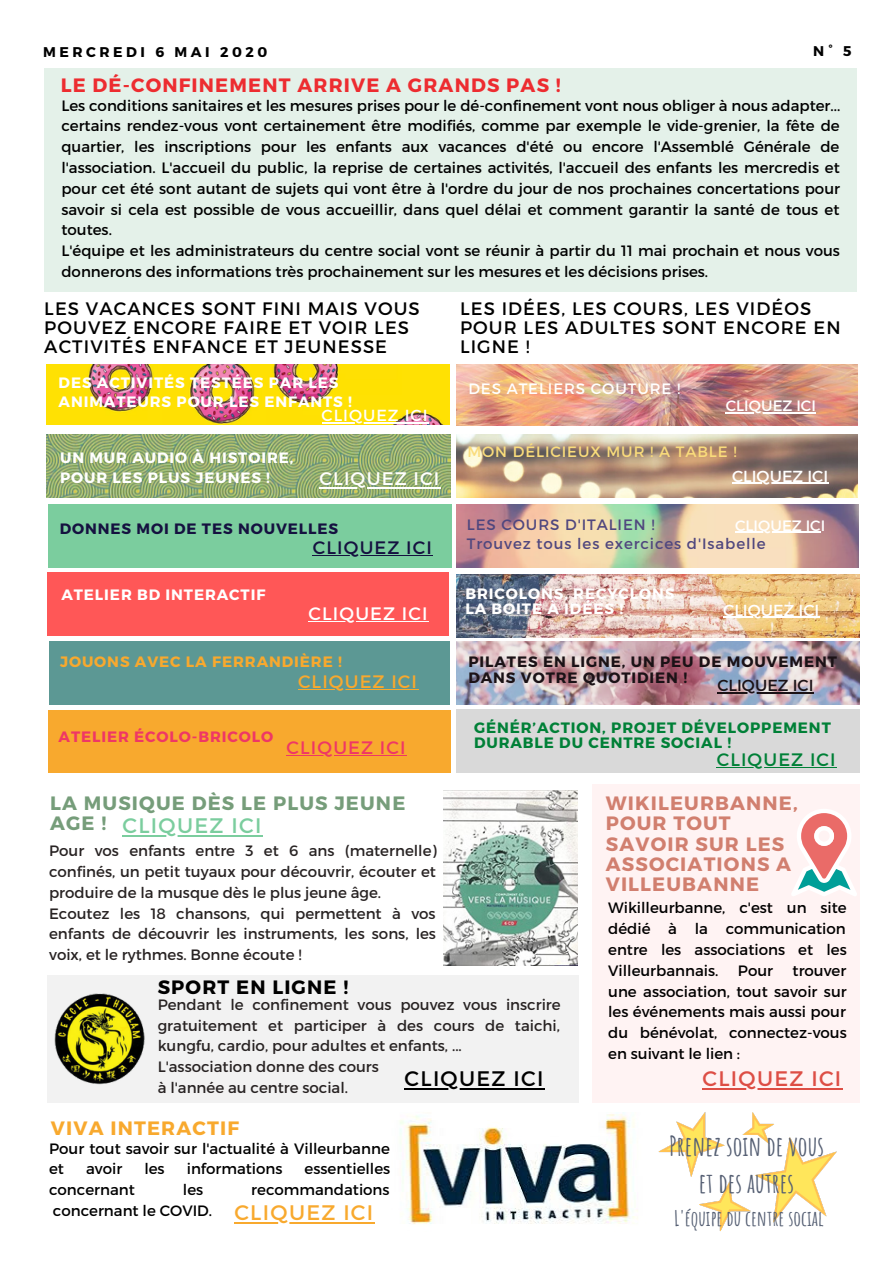
<style>
.page{position:relative;width:894px;height:1264px;background:#fff}
.page>*{position:absolute;margin:0;border:0;box-sizing:border-box;transform-origin:0 0}
.t1{font:700 27px/37.2px "Amatic SC";color:#555f73;text-align:center}
.t2{font:700 21px "Amatic SC";color:#555f73}
.t3{font:21px "Montserrat";letter-spacing:.06em;color:#7bcd9e}
.t4{font:21px "Montserrat";letter-spacing:.06em;color:#dd4e45}
.t5{font:21px "Montserrat";letter-spacing:.06em;color:#000}
.t6{font:700 19.35px/20.2px "Montserrat";letter-spacing:.06em;color:#d17f6f}
.t7{font:700 19.35px "Montserrat";letter-spacing:.06em;color:#ed2c30}
.t8{font:700 19.35px/20.2px "Montserrat";letter-spacing:.06em;color:#769d7a}
.t9{font:700 19.35px "Montserrat";letter-spacing:.06em;color:#f8a92e}
.t10{font:700 19.35px "Montserrat";letter-spacing:.06em;color:#000}
.t11{font:18.15px "Montserrat";letter-spacing:.06em;color:#fff}
.t12{font:18px/18.8px "Montserrat";letter-spacing:.06em;color:#000}
.t13{font:18px "Montserrat";letter-spacing:.06em;color:#f8a92e}
.t14{font:18px "Montserrat";letter-spacing:.06em;color:#ef3765}
.t15{font:18px "Montserrat";letter-spacing:.06em;color:#151140}
.t16{font:18px "Montserrat";letter-spacing:.06em;color:#fff}
.t17{font:18px "Montserrat";letter-spacing:.06em;color:#008037}
.t18{font:16.05px "Montserrat";color:#fff}
.t19{font:16.05px "Montserrat";letter-spacing:.06em;color:#fff}
.t20{font:16.05px "Montserrat";color:#1b1216}
.t21{font:15px/20.7px "Montserrat";color:#000}
.t22{font:15px/20.7px "Montserrat";color:#282323}
.t23{font:700 15px/15.1px "Montserrat";letter-spacing:.06em;color:#fff}
.t24{font:700 15px/15.1px "Montserrat";letter-spacing:.06em;color:#008037}
.t25{font:15px/19.2px "Montserrat";letter-spacing:.06em;color:#50477e}
.t26{font:700 15px/15.1px "Montserrat";letter-spacing:.06em;color:#1b1216}
.t27{font:700 15px "Montserrat";letter-spacing:.06em;color:#f8a92e}
.t28{font:15px "Montserrat";letter-spacing:.06em;color:#fadc7b}
.t29{font:700 15px "Montserrat";letter-spacing:.06em;color:#151140}
.t30{font:700 15px "Montserrat";letter-spacing:.06em;color:#ef3765}
.t31{font:15px "Montserrat";color:#fff}
.t32{font:15px "Montserrat";letter-spacing:.06em;color:#fff}
.t33{font:700 14.1px "Montserrat";letter-spacing:.25em;color:#000}
.s1{font-size:21px;color:#f8a92e}
</style>
<div class="page">
<img style="left:352px;top:1096px;width:330px;height:128px">
<div style="left:591px;top:784px;width:267px;height:318px;background:#fff3f3"></div>
<img style="left:658px;top:1107px;width:179px;height:124px">
<img style="left:456px;top:504px;width:401px;height:63px">
<img style="left:456px;top:435px;width:400px;height:63px">
<img style="left:456px;top:365px;width:401px;height:61px">
<img style="left:456px;top:574px;width:402px;height:63px">
<img style="left:46px;top:365px;width:403px;height:59px">
<img style="left:46px;top:435px;width:404px;height:63px">
<div style="left:47px;top:572px;width:402px;height:63px;background:#ff5757"></div>
<div style="left:48px;top:504px;width:403px;height:63px;background:#7bcd9e"></div>
<div style="left:49px;top:641px;width:400px;height:64px;background:#5c9894"></div>
<div style="left:48px;top:709px;width:402px;height:63px;background:#f8a92e"></div>
<hr style="left:298px;top:689px;width:120px;height:1px;background:#f8a92e">
<hr style="left:286px;top:754px;width:120px;height:1px;background:#ef3765">
<div style="left:456px;top:709px;width:403px;height:64px;background:#d9d9d9"></div>
<img style="left:456px;top:642px;width:402px;height:63px">
<img style="left:443px;top:790px;width:134px;height:175px">
<svg style="left:792px;top:809px;width:65px;height:87px"></svg>
<div style="left:47px;top:974px;width:531px;height:128px;background:#f2f2f2"></div>
<img style="left:54px;top:993px;width:91px;height:92px">
<hr style="left:734px;top:531px;width:86px;height:2px;background:#fff">
<hr style="left:731px;top:483px;width:97px;height:1px;background:#fff">
<hr style="left:725px;top:412px;width:90px;height:1px;background:#fff">
<div style="left:44px;top:68px;width:812px;height:224px;background:#e4f1e9"></div>
<hr style="left:723px;top:616px;width:96px;height:1px;background:#fff">
<hr style="left:321px;top:422px;width:107px;height:2px;background:#fff">
<hr style="left:319px;top:487px;width:121px;height:1px;background:#fff">
<hr style="left:313px;top:555px;width:120px;height:1px;background:#151140">
<hr style="left:308px;top:621px;width:120px;height:1px;background:#fff">
<hr style="left:716px;top:767px;width:120px;height:1px;background:#008037">
<hr style="left:717px;top:692px;width:96px;height:1px;background:#1b1216">
<hr style="left:122px;top:834px;width:140px;height:2px;background:#7bcd9e">
<hr style="left:702px;top:1087px;width:140px;height:2px;background:#dd4e45">
<hr style="left:234px;top:1221px;width:140px;height:2px;background:#f8a92e">
<hr style="left:404px;top:1087px;width:140px;height:2px;background:#000">
<p class="t33" style="left:43px;top:42px;width:226px">MERCREDI 6 MAI 2020</p>
<p class="t33" style="left:812px;top:42px;width:40px">N° 5</p>
<p class="t7" style="left:61px;top:73px;width:501px">LE DÉ-CONFINEMENT ARRIVE A GRANDS PAS !</p>
<p class="t21" style="left:61px;top:94px;width:780px">Les conditions sanitaires et les mesures prises pour le dé-confinement vont nous obliger à nous adapter... certains rendez-vous vont certainement être modifiés, comme par exemple le vide-grenier, la fête de quartier, les inscriptions pour les enfants aux vacances d'été ou encore l'Assemblé Générale de l'association. L'accueil du public, la reprise de certaines activités, l'accueil des enfants les mercredis et pour cet été sont autant de sujets qui vont être à l'ordre du jour de nos prochaines concertations pour savoir si cela est possible de vous accueillir, dans quel délai et comment garantir la santé de tous et toutes.<br>L'équipe et les administrateurs du centre social vont se réunir à partir du 11 mai prochain et nous vous donnerons des informations très prochainement sur les mesures et les décisions prises.</p>
<p class="t12" style="left:44px;top:298px;width:377px">LES VACANCES SONT FINI MAIS VOUS<br>POUVEZ ENCORE FAIRE ET VOIR LES<br>ACTIVITÉS ENFANCE ET JEUNESSE</p>
<p class="t23" style="left:59px;top:373px;width:295px;line-height:19px">DES ACTIVITÉS TESTÉES PAR LES<br>ANIMATEURS POUR LES ENFANTS !</p>
<p class="t23" style="left:60px;top:447px;width:235px;line-height:19.8px">UN MUR AUDIO À HISTOIRE,<br>POUR LES PLUS JEUNES !</p>
<p class="t19" style="left:321px;top:405px;width:107px">CLIQUEZ ICI</p>
<p class="t11" style="left:319px;top:467px;width:121px">CLIQUEZ ICI</p>
<p class="t29" style="left:60px;top:518px;width:280px">DONNES MOI DE TES NOUVELLES</p>
<p class="t15" style="left:313px;top:536px;width:120px">CLIQUEZ ICI</p>
<p class="t23" style="left:61px;top:586px;width:205px">ATELIER BD INTERACTIF</p>
<p class="t16" style="left:308px;top:602px;width:120px">CLIQUEZ ICI</p>
<p class="t27" style="left:60px;top:652px;width:283px">JOUONS AVEC LA FERRANDIÈRE !</p>
<p class="t13" style="left:298px;top:670px;width:120px">CLIQUEZ ICI</p>
<p class="t30" style="left:59px;top:726px;width:216px">ATELIER ÉCOLO-BRICOLO</p>
<p class="t14" style="left:286px;top:735px;width:120px">CLIQUEZ ICI</p>
<p class="t12" style="left:460px;top:298px;width:382px">LES IDÉES, LES COURS, LES VIDÉOS<br>POUR LES ADULTES SONT ENCORE EN<br>LIGNE !</p>
<p class="t32" style="left:468px;top:379px;width:213px">DES ATELIERS COUTURE !</p>
<p class="t31" style="left:725px;top:396px;width:92px">CLIQUEZ ICI</p>
<p class="t28" style="left:467px;top:441px;width:270px">MON DÉLICIEUX MUR ! A TABLE !</p>
<p class="t18" style="left:731px;top:465px;width:98px">CLIQUEZ ICI</p>
<p class="t25" style="left:466px;top:514px;width:300px">LES COURS D'ITALIEN !<br>Trouvez tous les exercices d'Isabelle</p>
<p class="t31" style="left:734px;top:515px;width:92px">CLIQUEZ ICI</p>
<p class="t23" style="left:465px;top:585px;width:210px">BRICOLONS, RECYCLONS<br>LA BOITE À IDÉES !</p>
<p class="t18" style="left:723px;top:599px;width:98px">CLIQUEZ ICI</p>
<p class="t26" style="left:468px;top:653px;width:370px">PILATES EN LIGNE, UN PEU DE MOUVEMENT<br>DANS VOTRE QUOTIDIEN !</p>
<p class="t20" style="left:717px;top:675px;width:98px">CLIQUEZ ICI</p>
<p class="t24" style="left:474px;top:719px;width:358px">GÉNÉR’ACTION, PROJET DÉVELOPPEMENT<br>DURABLE DU CENTRE SOCIAL !</p>
<p class="t17" style="left:716px;top:748px;width:120px">CLIQUEZ ICI</p>
<p class="t8" style="left:50px;top:792px;width:357px">LA MUSIQUE DÈS LE PLUS JEUNE<br>AGE !</p>
<p class="t22" style="left:49px;top:839px;width:389px">Pour vos enfants entre 3 et 6 ans (maternelle) confinés, un petit tuyaux pour découvrir, écouter et produire de la musque dès le plus jeune âge.<br>Ecoutez les 18 chansons, qui permettent à vos enfants de découvrir les instruments, les sons, les voix, et le rythmes. Bonne écoute !</p>
<h2 class="t3" style="left:122px;top:811px;width:140px">CLIQUEZ ICI</h2>
<p class="t10" style="left:158px;top:974px;width:192px">SPORT EN LIGNE !</p>
<p class="t22" style="left:158px;top:993px;width:404px">Pendant le confinement vous pouvez vous inscrire gratuitement et participer à des cours de taichi, kungfu, cardio, pour adultes et enfants, ...<br>L'association donne des cours<br>à l'année au centre social.</p>
<h2 class="t5" style="left:404px;top:1064px;width:140px">CLIQUEZ ICI</h2>
<p class="t9" style="left:51px;top:1115px;width:189px">VIVA INTERACTIF</p>
<p class="t21" style="left:49px;top:1137px;width:342px">Pour tout savoir sur l'actualité à Villeurbanne et</p>
<p class="t21" style="left:86px;top:1157px;width:38px">avoir</p>
<p class="t21" style="left:144px;top:1157px;width:22px">les</p>
<p class="t21" style="left:187px;top:1157px;width:97px">informations</p>
<p class="t21" style="left:304px;top:1157px;width:87px">essentielles</p>
<p class="t21" style="left:49px;top:1178px;width:87px">concernant</p>
<p class="t21" style="left:183px;top:1178px;width:22px">les</p>
<p class="t21" style="left:53px;top:1178px;width:338px;text-indent:198px">recommandations concernant le COVID. <span class="s1">CLIQUEZ ICI</span></p>
<p class="t6" style="left:605px;top:792px;width:193px">WIKILEURBANNE,<br>POUR TOUT<br>SAVOIR SUR LES<br>ASSOCIATIONS A<br>VILLEUBANNE</p>
<p class="t21" style="left:608px;top:897px;width:240px;text-align:justify">Wikilleurbanne, c'est un site dédié à la communication entre les associations et les Villeurbannais.</p>
<p class="t21" style="left:737px;top:959px;width:37px">Pour</p>
<p class="t21" style="left:608px;top:959px;width:240px;text-align:justify;text-indent:184px">trouver une association, tout savoir sur les événements mais aussi pour du bénévolat, connectez-vous en suivant le lien :</p>
<h2 class="t4" style="left:702px;top:1064px;width:140px">CLIQUEZ ICI</h2>
<h1 class="t1" style="left:669px;top:1126px;width:156px">Prenez soin de vous et des autres</h1>
<h2 class="t2" style="left:674px;top:1204px;width:151px">L'équipe du centre social</h2>
</div>
